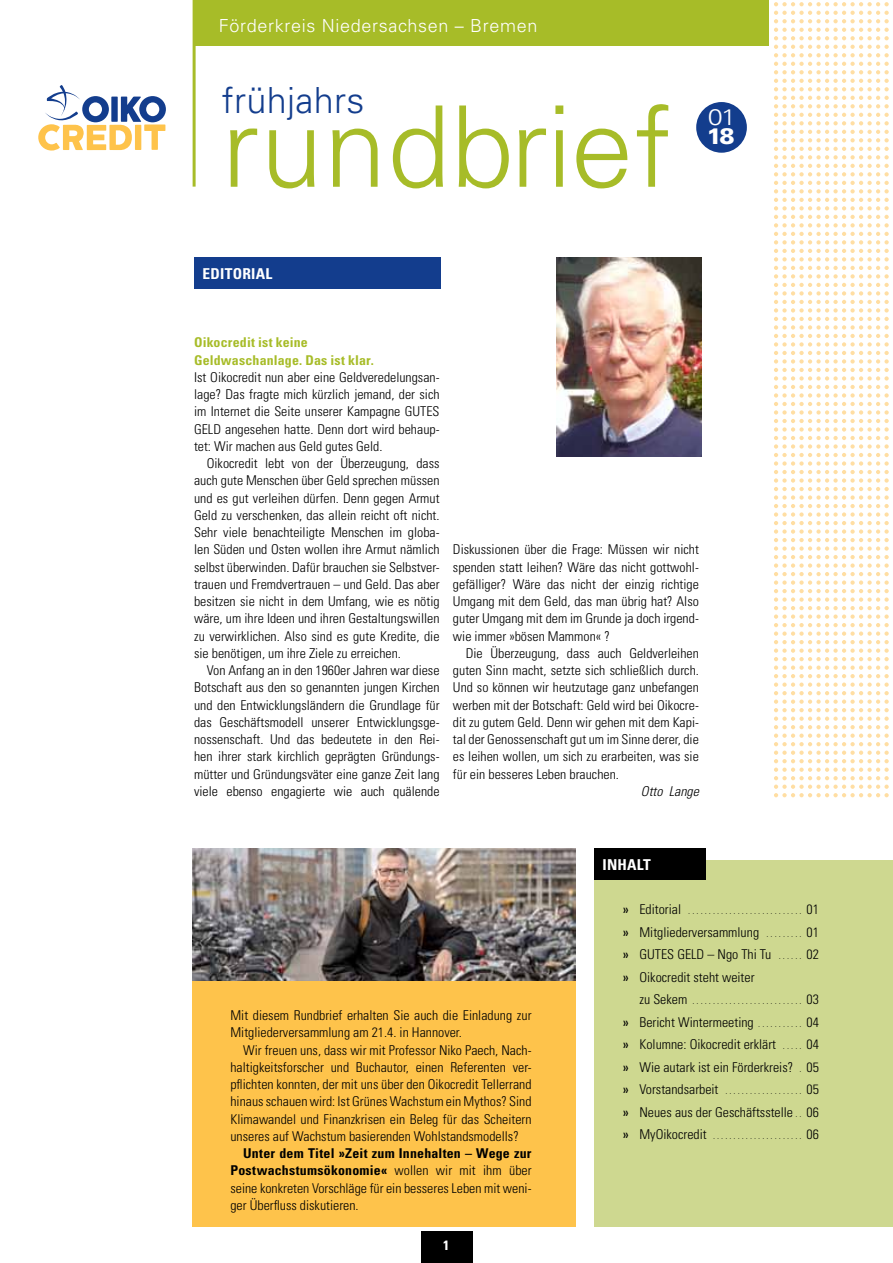
<style>
.page{position:relative;width:893px;height:1263px;background:#fff}
.page>*{position:absolute;margin:0;border:0;box-sizing:border-box;transform-origin:0 0}
.t1{font:300 36px "Univers";letter-spacing:.01em;color:#133d8d}
.t2{font:900 22.5px "Univers";color:#fff}
.t3{font:300 22.5px "Univers";color:#fff;scale:1.2 1}
.t4{font:300 18px "Univers";letter-spacing:.035em;color:#fff}
.oik_h3{font:700 condensed 15px "Univers";letter-spacing:.015em;color:#fff}
.oik_body{font:300 condensed 13.5px/17.2px "Univers";color:#000;text-align:justify}
.oik_body_1st{font:300 condensed 13.5px/17.2px "Univers";color:#000;text-align:justify}
.oik_content{font:300 condensed 13.5px "Univers";color:#000}
.oik_body_1st-2{font:700 condensed 13.5px/17.2px "Univers";letter-spacing:.01em;color:#a7bc28}
.oik_body-2{font:italic 300 condensed 13.5px "Univers";color:#000}
.Seitenzahl{font:700 condensed 13.5px "Univers";color:#fff}
.oik_content-2{font:300 condensed 9px "Univers";color:#000}
.s1{font-weight:700}
.s2{font-weight:400;font-size:13.5px}
.s3{font-size:13.5px}
.s4{font-weight:400}
.s5{font-size:9px}
</style>
<div class="page">
<div style="left:193px;top:0;width:575px;height:46px;background:#a7bc28"></div>
<svg style="left:230px;top:104px;width:438px;height:84px"></svg>
<div style="left:696px;top:102px;width:51px;height:51px;background:#133d8d;border-radius:50%"></div>
<hr style="left:193px;top:0;width:3px;height:187px;background:#a7bc28">
<svg style="left:38px;top:85px;width:128px;height:66px"></svg>
<svg style="left:774px;top:2px;width:115px;height:795px"></svg>
<div style="left:194px;top:257px;width:246px;height:32px;background:#133d8d"></div>
<div style="left:594px;top:860px;width:299px;height:367px;background:#ced890"></div>
<div style="left:594px;top:848px;width:112px;height:32px;background:#000"></div>
<img style="left:556px;top:257px;width:145px;height:200px">
<div style="left:193px;top:860px;width:383px;height:367px;background:#fec34b"></div>
<img style="left:193px;top:848px;width:383px;height:132px">
<div style="left:421px;top:1231px;width:51px;height:32px;background:#000"></div>
<p class="t4" style="left:219px;top:15px;width:320px">Förderkreis Niedersachsen – Bremen</p>
<p class="t1" style="left:222px;top:78px;width:144px">frühjahrs</p>
<p class="t3" style="left:708px;top:104px;width:25px">01</p>
<p class="t2" style="left:706px;top:122px;width:29px">18</p>
<p class="oik_h3" style="left:203px;top:265px;width:71px">EDITORIAL</p>
<p class="oik_body_1st-2" style="left:194px;top:334px;width:181px">Oikocredit ist keine<br>Geldwaschanlage. Das ist klar.</p>
<p class="oik_body_1st" style="left:194px;top:368px;width:247px">Ist Oikocredit nun aber eine Geldveredelungsan&shy;lage? Das fragte mich kürzlich jemand, der sich im Internet die Seite unserer Kampagne GUTES GELD angesehen hatte. Denn dort wird behaup&shy;tet: Wir machen aus Geld gutes Geld.</p>
<p class="oik_body" style="left:194px;top:455px;width:247px;text-indent:13px">Oikocredit lebt von der Überzeugung, dass auch gute Menschen über Geld sprechen müssen und es gut verleihen dürfen. Denn gegen Armut Geld zu verschenken, das allein reicht oft nicht.<br>Sehr viele benachteiligte Menschen im globa&shy;len Süden und Osten wollen ihre Armut nämlich selbst überwinden. Dafür brauchen sie Selbstver&shy;trauen und Fremdvertrauen – und Geld. Das aber besitzen sie nicht in dem Umfang, wie es nötig wäre, um ihre Ideen und ihren Gestaltungswillen zu verwirklichen. Also sind es gute Kredite, die sie benötigen, um ihre Ziele zu erreichen.</p>
<p class="oik_body" style="left:194px;top:662px;width:247px;text-indent:13px">Von Anfang an in den 1960er Jahren war diese Botschaft aus den so genannten jungen Kirchen und den Entwicklungsländern die Grundlage für das Geschäftsmodell unserer Entwicklungsge&shy;nossenschaft. Und das bedeutete in den Rei&shy;hen ihrer stark kirchlich geprägten Gründungs&shy;mütter und Gründungsväter eine ganze Zeit lang viele ebenso engagierte wie auch quälende</p>
<p class="oik_body" style="left:453px;top:541px;width:247px">Diskussionen über die Frage: Müssen wir nicht spenden statt leihen? Wäre das nicht gottwohl&shy;gefälliger? Wäre das nicht der einzig richtige Umgang mit dem Geld, das man übrig hat? Also guter Umgang mit dem im Grunde ja doch irgend&shy;wie immer »bösen Mammon« ?</p>
<p class="oik_body" style="left:453px;top:644px;width:247px;text-indent:13px">Die Überzeugung, dass auch Geldverleihen guten Sinn macht, setzte sich schließlich durch.<br>Und so können wir heutzutage ganz unbefangen werben mit der Botschaft: Geld wird bei Oikocre&shy;dit zu gutem Geld. Denn wir gehen mit dem Kapi&shy;tal der Genossenschaft gut um im Sinne derer, die es leihen wollen, um sich zu erarbeiten, was sie für ein besseres Leben brauchen.</p>
<p class="oik_body-2" style="left:641px;top:783px;width:59px">Otto Lange</p>
<p class="oik_body_1st" style="left:230px;top:1007px;width:303px">Mit diesem Rundbrief erhalten Sie auch die Einladung zur<br>Mitgliederversammlung am 21.4. in Hannover.</p>
<p class="oik_body" style="left:230px;top:1041px;width:303px;text-indent:13px">Wir freuen uns, dass wir mit Professor Niko Paech, Nach&shy;haltigkeitsforscher und Buchautor, einen Referenten ver&shy;pflichten konnten, der mit uns über den Oikocredit Tellerrand hinaus schauen wird: Ist Grünes Wachstum ein Mythos? Sind Klimawandel und Finanzkrisen ein Beleg für das Scheitern unseres auf Wachstum basierenden Wohlstandsmodells?</p>
<p class="oik_body" style="left:230px;top:1145px;width:303px;text-indent:13px"><span class="s1">Unter dem Titel »Zeit zum Innehalten – Wege zur Postwachstumsökonomie«</span> wollen wir mit ihm über seine konkreten Vorschläge für ein besseres Leben mit weni&shy;ger Überfluss diskutieren.</p>
<p class="Seitenzahl" style="left:443px;top:1237px;width:8px">1</p>
<p class="oik_h3" style="left:603px;top:856px;width:50px">INHALT</p>
<p class="oik_content-2" style="left:622px;top:906px;width:198px"><span class="s2">»</span> <span class="s3">Editorial</span> . . . . . . . . . . . . . . . . . . . . . . . . . . . . <span class="s3">01</span></p>
<p class="oik_content" style="left:622px;top:924px;width:145px"><span class="s4">»</span> Mitgliederversammlung <span class="s5">..........</span></p>
<p class="oik_content" style="left:807px;top:924px;width:14px">01</p>
<p class="oik_content" style="left:622px;top:946px;width:158px"><span class="s4">»</span> GUTES GELD – Ngo Thi Tu <span class="s5">.......</span></p>
<p class="oik_content" style="left:807px;top:946px;width:14px">02</p>
<p class="oik_content" style="left:622px;top:969px;width:134px"><span class="s4">»</span> Oikocredit steht weiter</p>
<p class="oik_content-2" style="left:639px;top:996px;width:55px"><span class="s3">zu Sekem</span> ............................</p>
<p class="oik_content" style="left:807px;top:991px;width:14px">03</p>
<p class="oik_content" style="left:622px;top:1014px;width:139px"><span class="s4">»</span> Bericht Wintermeeting <span class="s5">............</span></p>
<p class="oik_content" style="left:807px;top:1014px;width:14px">04</p>
<p class="oik_content" style="left:622px;top:1036px;width:162px"><span class="s4">»</span> Kolumne: Oikocredit erklärt <span class="s5">......</span></p>
<p class="oik_content" style="left:807px;top:1036px;width:14px">04</p>
<p class="oik_content" style="left:622px;top:1059px;width:198px"><span class="s4">»</span> Wie autark ist ein Förderkreis? <span class="s5">..</span> 05</p>
<p class="oik_content-2" style="left:622px;top:1086px;width:104px"><span class="s2">»</span> <span class="s3">Vorstandsarbeit</span> ....................</p>
<p class="oik_content" style="left:807px;top:1081px;width:14px">05</p>
<p class="oik_content" style="left:622px;top:1104px;width:198px"><span class="s4">»</span> Neues aus der Geschäftsstelle <span class="s5">...</span> 06</p>
<p class="oik_content-2" style="left:622px;top:1131px;width:92px"><span class="s2">»</span> <span class="s3">MyOikocredit</span> .......................</p>
<p class="oik_content" style="left:807px;top:1126px;width:14px">06</p>
</div>
